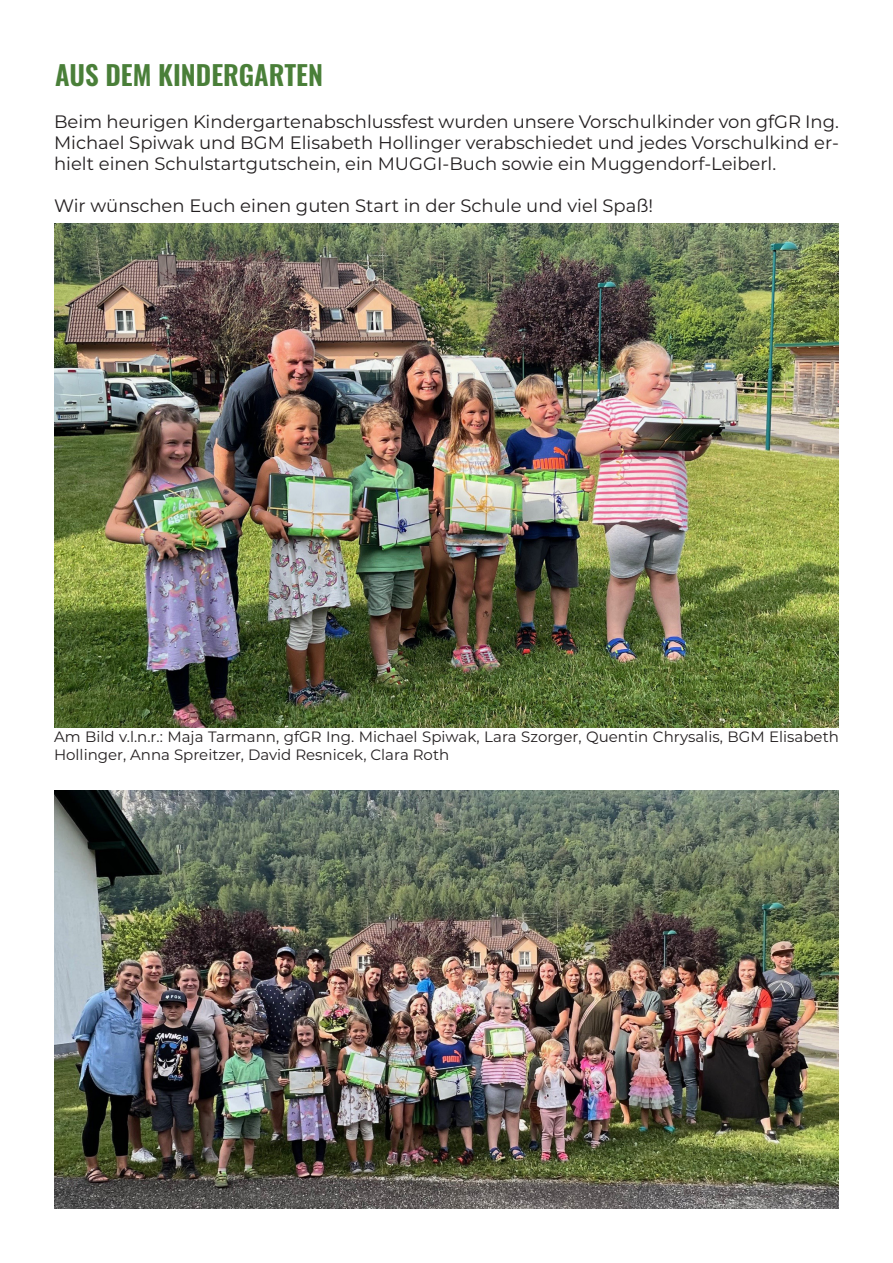
<style>
.page{position:relative;width:893px;height:1263px;background:#fff}
.page>*{position:absolute;margin:0;border:0;box-sizing:border-box;transform-origin:0 0}
.t1{font:600 27px "Oswald";color:#4a7f39}
.t2{font:18px/21px "Montserrat";color:#231f20;text-align:justify}
.t3{font:15px/18px "Montserrat";color:#231f20}
</style>
<div class="page">
<img style="left:54px;top:224px;width:785px;height:503px">
<img style="left:54px;top:791px;width:785px;height:418px">
<p class="t1" style="left:55px;top:61px;width:269px">AUS DEM KINDERGARTEN</p>
<p class="t2" style="left:54px;top:110px;width:786px">Beim heurigen Kindergartenabschlussfest wurden unsere Vorschulkinder von gfGR Ing.<br>Michael Spiwak und BGM Elisabeth Hollinger verabschiedet und jedes Vorschulkind er&shy;hielt einen Schulstartgutschein, ein MUGGI-Buch sowie ein Muggendorf-Leiberl.</p>
<p class="t2" style="left:54px;top:194px;width:601px">Wir wünschen Euch einen guten Start in der Schule und viel Spaß!</p>
<p class="t3" style="left:54px;top:727px;width:786px">Am Bild v.l.n.r.: Maja Tarmann, gfGR Ing. Michael Spiwak, Lara Szorger, Quentin Chrysalis, BGM Elisabeth<br>Hollinger, Anna Spreitzer, David Resnicek, Clara Roth</p>
</div>
